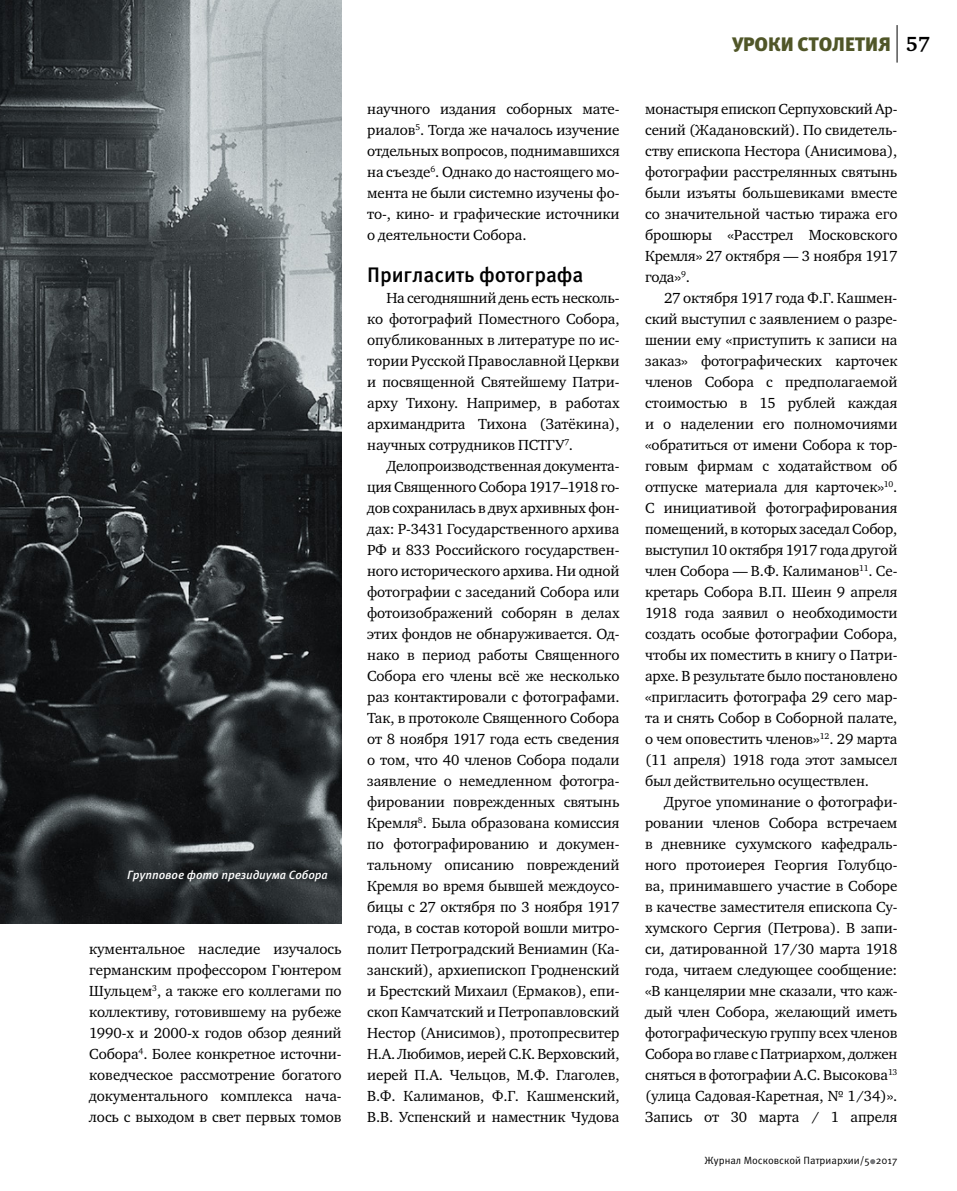
<style>
.page{position:relative;width:957px;height:1191px;background:#fff}
.page>*{position:absolute;margin:0;border:0;box-sizing:border-box;transform-origin:0 0}
.t1{font:500 21px "Meta Pro";letter-spacing:-.005em;color:#000}
.t2{font:700 21px "Charter ITC";color:#000}
.t3{font:900 19.5px "Meta Pro";letter-spacing:-.005em;color:#505628}
.t4{font:15px/21px "Charter ITC";letter-spacing:-.005em;color:#000;text-align:justify}
.t5{font:italic 500 12px "Meta Pro";letter-spacing:-.005em;color:#fff}
.t6{font:10.5px "Meta Pro";color:#000}
</style>
<div class="page">
<hr style="left:896px;top:25px;width:1px;height:38px;background:#000">
<svg style="left:870px;top:1159px;width:5px;height:5px"></svg>
<img style="left:0;top:0;width:342px;height:923px">
<p class="t5" style="left:127px;top:867px;width:202px">Групповое фото президиума Собора</p>
<p class="t4" style="left:89px;top:938px;width:254px">кументальное наследие изучалось германским профессором Гюнтером Шульцем<sup>3</sup>, а также его коллегами по коллективу, готовившему на рубеже 1990-х и 2000-х годов обзор деяний Собора<sup>4</sup>. Более конкретное источни&shy;коведческое рассмотрение богатого документального комплекса нача&shy;лось с выходом в свет первых томов</p>
<p class="t4" style="left:367px;top:98px;width:254px">научного издания соборных мате&shy;риалов<sup>5</sup>. Тогда же началось изучение отдельных вопросов, поднимавшихся на съезде<sup>6</sup>. Однако до настоящего мо&shy;мента не были системно изучены фо&shy;то-, кино- и графические источники о деятельности Собора.</p>
<h1 class="t1" style="left:367px;top:261px;width:218px">Пригласить фотографа</h1>
<p class="t4" style="left:367px;top:287px;width:254px;text-indent:19px">На сегодняшний день есть несколь&shy;ко фотографий Поместного Собора, опубликованных в литературе по ис&shy;тории Русской Православной Церкви и посвященной Святейшему Патри&shy;арху Тихону. Например, в работах архимандрита Тихона (Затёкина), научных сотрудников ПСТГУ<sup>7</sup>.</p>
<p class="t4" style="left:367px;top:455px;width:254px;text-indent:19px">Делопроизводственная документа&shy;ция Священного Собора 1917–1918 го&shy;дов сохранилась в двух архивных фон&shy;дах: Р-3431 Государственного архива РФ и 833 Российского государствен&shy;ного исторического архива. Ни одной фотографии с заседаний Собора или фотоизображений соборян в делах этих фондов не обнаруживается. Од&shy;нако в период работы Священного Собора его члены всё же несколько раз контактировали с фотографами.<br>Так, в протоколе Священного Собора от 8 ноября 1917 года есть сведения о том, что 40 членов Собора подали заявление о немедленном фотогра&shy;фировании поврежденных святынь Кремля<sup>8</sup>. Была образована комиссия по фотографированию и докумен&shy;тальному описанию повреждений Кремля во время бывшей междоусо&shy;бицы с 27 октября по 3 ноября 1917 года, в состав которой вошли митро&shy;полит Петроградский Вениамин (Ка&shy;занский), архиепископ Гродненский и Брестский Михаил (Ермаков), епи&shy;скоп Камчатский и Петропавловский Нестор (Анисимов), протопресвитер Н.А. Любимов, иерей С.К. Верховский, иерей П.А. Чельцов, М.Ф. Глаголев, В.Ф. Калиманов, Ф.Г. Кашменский, В.В. Успенский и наместник Чудова</p>
<h2 class="t3" style="left:732px;top:32px;width:160px">УРОКИ СТОЛЕТИЯ</h2>
<h1 class="t2" style="left:906px;top:31px;width:25px">57</h1>
<p class="t4" style="left:645px;top:98px;width:254px">монастыря епископ Серпуховский Ар&shy;сений (Жадановский). По свидетель&shy;ству епископа Нестора (Анисимова), фотографии расстрелянных святынь были изъяты большевиками вместе со значительной частью тиража его брошюры «Расстрел Московского Кремля» 27 октября — 3 ноября 1917 года»<sup>9</sup>.</p>
<p class="t4" style="left:645px;top:287px;width:254px;text-indent:19px">27 октября 1917 года Ф.Г. Кашмен&shy;ский выступил с заявлением о разре&shy;шении ему «приступить к записи на заказ» фотографических карточек членов Собора с предполагаемой стоимостью в 15 рублей каждая и о наделении его полномочиями «обратиться от имени Собора к тор&shy;говым фирмам с ходатайством об отпуске материала для карточек»<sup>10</sup>.<br>С инициативой фотографирования помещений, в которых заседал Собор, выступил 10 октября 1917 года другой член Собора — В.Ф. Калиманов<sup>11</sup>. Се&shy;кретарь Собора В.П. Шеин 9 апреля 1918 года заявил о необходимости создать особые фотографии Собора, чтобы их поместить в книгу о Патри&shy;архе. В результате было постановлено «пригласить фотографа 29 сего мар&shy;та и снять Собор в Соборной палате, о чем оповестить членов»<sup>12</sup>. 29 марта (11 апреля) 1918 года этот замысел был действительно осуществлен.</p>
<p class="t4" style="left:645px;top:791px;width:254px;text-indent:19px">Другое упоминание о фотографи&shy;ровании членов Собора встречаем в дневнике сухумского кафедраль&shy;ного протоиерея Георгия Голубцо&shy;ва, принимавшего участие в Соборе в качестве заместителя епископа Су&shy;хумского Сергия (Петрова). В запи&shy;си, датированной 17/30 марта 1918 года, читаем следующее сообщение: «В канцелярии мне сказали, что каж&shy;дый член Собора, желающий иметь фотографическую группу всех членов Собора во главе с Патриархом, должен сняться в фотографии А.С. Высокова<sup>13 </sup>(улица Садовая-Каретная, № 1/34)».<br>Запись от 30 марта / 1 апреля</p>
<p class="t6" style="left:704px;top:1153px;width:194px">Журнал Московской Патриархии/5 2017</p>
</div>
